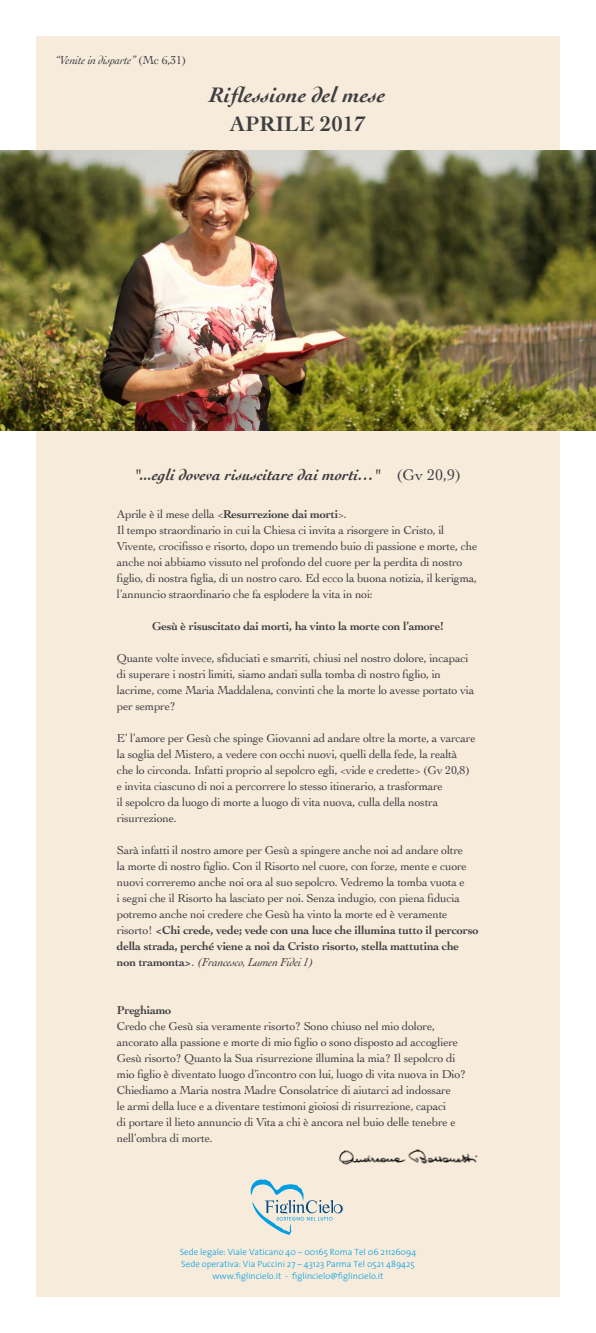
<style>
.page{position:relative;width:596px;height:1333px;background:#fff}
.page>*{position:absolute;margin:0;border:0;box-sizing:border-box;transform-origin:0 0}
.t1{font:italic 700 22px "Cochin";color:#3e3d40}
.t2{font:700 22px "Cochin";color:#3e3d40}
.t3{font:italic 700 16px "Cochin";color:#3e3d40}
.t4{font:12px/16px "Cochin";letter-spacing:-.02em;color:#3e3d40}
.t5{font:700 12px "Cochin";letter-spacing:-.02em;color:#3e3d40}
.t6{font:italic 12px "Cochin";letter-spacing:-.02em;color:#3e3d40}
.t7{font:300 9px/12px "The Sans";color:#009ee0;text-align:center}
.s1{font-style:normal}
.s2{font-weight:400;font-style:normal}
.s3{font-weight:700}
.s4{font-style:italic}
</style>
<div class="page">
<div style="left:36px;top:36px;width:523px;height:1260px;background:#f7ecdc"></div>
<svg style="left:250px;top:1179px;width:92px;height:55px"></svg>
<img style="left:338px;top:1149px;width:140px;height:16px">
<img style="left:0;top:150px;width:595px;height:280px">
<p class="t6" style="left:55px;top:52px;width:133px">“Venite in disparte” <span class="s1">(Mc 6,31)</span></p>
<h1 class="t1" style="left:210px;top:80px;width:177px">Riflessione del mese</h1>
<h1 class="t2" style="left:229px;top:109px;width:138px">aprile 2017</h1>
<h2 class="t3" style="left:135px;top:464px;width:328px">"...egli doveva risuscitare dai morti…" <span class="s2">(Gv 20,9)</span></h2>
<p class="t4" style="left:117px;top:505px;width:362px">Aprile è il mese della &lt;<span class="s3">Resurrezione dai morti</span>&gt;.<br>Il tempo straordinario in cui la Chiesa ci invita a risorgere in Cristo, il Vivente, crocifisso e risorto, dopo un tremendo buio di passione e morte, che anche noi abbiamo vissuto nel profondo del cuore per la perdita di nostro figlio, di nostra figlia, di un nostro caro. Ed ecco la buona notizia, il kerigma, l’annuncio straordinario che fa esplodere la vita in noi:</p>
<p class="t5" style="left:152px;top:618px;width:292px">Gesù è risuscitato dai morti, ha vinto la morte con l’amore!</p>
<p class="t4" style="left:117px;top:649px;width:358px">Quante volte invece, sfiduciati e smarriti, chiusi nel nostro dolore, incapaci di superare i nostri limiti, siamo andati sulla tomba di nostro figlio, in lacrime, come Maria Maddalena, convinti che la morte lo avesse portato via per sempre?</p>
<p class="t4" style="left:117px;top:729px;width:360px">E’ l’amore per Gesù che spinge Giovanni ad andare oltre la morte, a varcare la soglia del Mistero, a vedere con occhi nuovi, quelli della fede, la realtà che lo circonda. Infatti proprio al sepolcro egli, &lt;vide e credette&gt; (Gv 20,8) e invita ciascuno di noi a percorrere lo stesso itinerario, a trasformare<br>il sepolcro da luogo di morte a luogo di vita nuova, culla della nostra risurrezione.</p>
<p class="t4" style="left:117px;top:841px;width:363px">Sarà infatti il nostro amore per Gesù a spingere anche noi ad andare oltre<br>la morte di nostro figlio. Con il Risorto nel cuore, con forze, mente e cuore nuovi correremo anche noi ora al suo sepolcro. Vedremo la tomba vuota e<br>i segni che il Risorto ha lasciato per noi. Senza indugio, con piena fiducia potremo anche noi credere che Gesù ha vinto la morte ed è veramente risorto! <span class="s3">&lt;Chi crede, vede; vede con una luce che illumina tutto il percorso della strada, perché viene a noi da Cristo risorto, stella mattutina che non tramonta&gt;</span>. <span class="s4">(Francesco, Lumen Fidei 1)</span></p>
<p class="t5" style="left:117px;top:1002px;width:56px">Preghiamo</p>
<p class="t4" style="left:117px;top:1017px;width:350px">Credo che Gesù sia veramente risorto? Sono chiuso nel mio dolore, ancorato alla passione e morte di mio figlio o sono disposto ad accogliere Gesù risorto? Quanto la Sua risurrezione illumina la mia? Il sepolcro di mio figlio è diventato luogo d’incontro con lui, luogo di vita nuova in Dio?<br>Chiediamo a Maria nostra Madre Consolatrice di aiutarci ad indossare<br>le armi della luce e a diventare testimoni gioiosi di risurrezione, capaci<br>di portare il lieto annuncio di Vita a chi è ancora nel buio delle tenebre e nell’ombra di morte.</p>
<p class="t7" style="left:179px;top:1245px;width:238px">Sede legale: Viale Vaticano 40 – 00165 Roma Tel 06 21126094<br>Sede operativa: Via Puccini 27 – 43123 Parma Tel 0521 489425 www.figlincielo.it - figlincielo@figlincielo.it</p>
</div>
